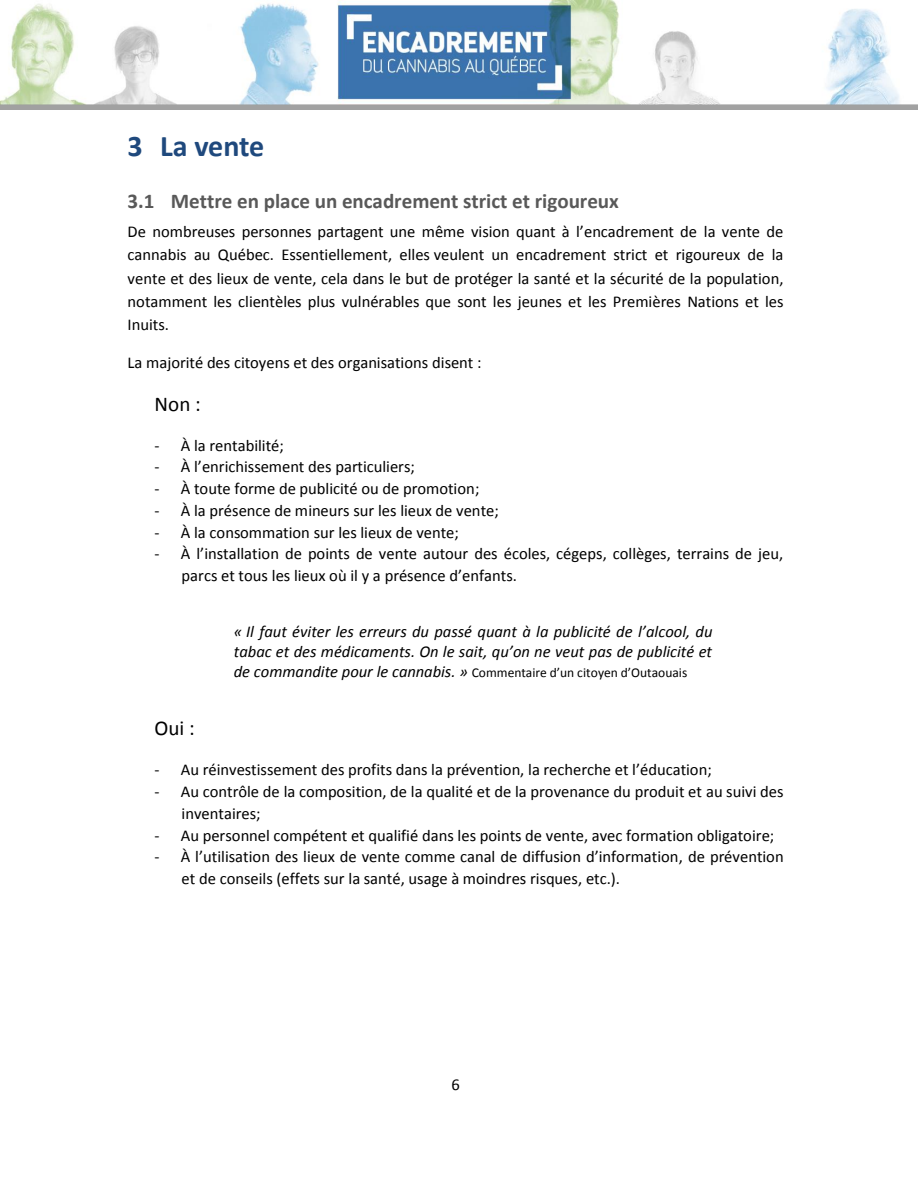
<style>
.page{position:relative;width:918px;height:1188px;background:#fff}
.page>*{position:absolute;margin:0;border:0;box-sizing:border-box;transform-origin:0 0}
.t1{font:700 30px "Calibri";letter-spacing:-.01em;color:#1f497d}
.t2{font:700 21px "Calibri";color:#595959}
.t3{font:21px "Calibri";color:#000}
.t4{font:16.5px/23.2px "Calibri";color:#000}
.t5{font:italic 16.5px/20.2px "Calibri";color:#000}
.t6{font:13.5px "Calibri";color:#000}
.s1{font-style:italic;font-size:16.5px}
</style>
<div class="page">
<img style="left:0;top:0;width:917px;height:109px">
<h1 class="t1" style="left:128px;top:133px;width:138px">3 La vente</h1>
<h2 class="t2" style="left:128px;top:192px;width:493px">3.1 Mettre en place un encadrement strict et rigoureux</h2>
<p class="t4" style="left:128px;top:221px;width:657px;text-align:justify">De nombreuses personnes partagent une même vision quant à l’encadrement de la vente de cannabis au Québec. Essentiellement, elles veulent un encadrement strict et rigoureux de la vente et des lieux de vente, cela dans le but de protéger la santé et la sécurité de la population, notamment les clientèles plus vulnérables que sont les jeunes et les Premières Nations et les Inuits.</p>
<p class="t4" style="left:128px;top:352px;width:355px">La majorité des citoyens et des organisations disent :</p>
<p class="t3" style="left:155px;top:395px;width:48px">Non :</p>
<p class="t4" style="left:155px;top:435px;width:131px">- À la rentabilité;</p>
<p class="t4" style="left:155px;top:457px;width:262px">- À l’enrichissement des particuliers;</p>
<p class="t4" style="left:155px;top:478px;width:326px">- À toute forme de publicité ou de promotion;</p>
<p class="t4" style="left:155px;top:500px;width:346px">- À la présence de mineurs sur les lieux de vente;</p>
<p class="t4" style="left:155px;top:522px;width:306px">- À la consommation sur les lieux de vente;</p>
<p class="t4" style="left:182px;top:544px;width:603px;line-height:21.8px;text-indent:-27px">- À l’installation de points de vente autour des écoles, cégeps, collèges, terrains de jeu, parcs et tous les lieux où il y a présence d’enfants.</p>
<p class="t5" style="left:234px;top:622px;width:480px">« Il faut éviter les erreurs du passé quant à la publicité de l’alcool, du tabac et des médicaments. On le sait, qu’on ne veut pas de publicité et</p>
<p class="t6" style="left:234px;top:667px;width:455px"><span class="s1">de commandite pour le cannabis. »</span> Commentaire d’un citoyen d’Outaouais</p>
<p class="t3" style="left:155px;top:720px;width:42px">Oui :</p>
<p class="t4" style="left:155px;top:759px;width:559px">- Au réinvestissement des profits dans la prévention, la recherche et l’éducation;</p>
<p class="t4" style="left:182px;top:782px;width:604px;line-height:21.8px;text-indent:-27px">- Au contrôle de la composition, de la qualité et de la provenance du produit et au suivi des inventaires;</p>
<p class="t4" style="left:155px;top:825px;width:621px">- Au personnel compétent et qualifié dans les points de vente, avec formation obligatoire;</p>
<p class="t4" style="left:182px;top:847px;width:604px;line-height:21.8px;text-indent:-27px">- À l’utilisation des lieux de vente comme canal de diffusion d’information, de prévention et de conseils (effets sur la santé, usage à moindres risques, etc.).</p>
<p class="t4" style="left:451px;top:1074px;width:10px">6</p>
</div>
